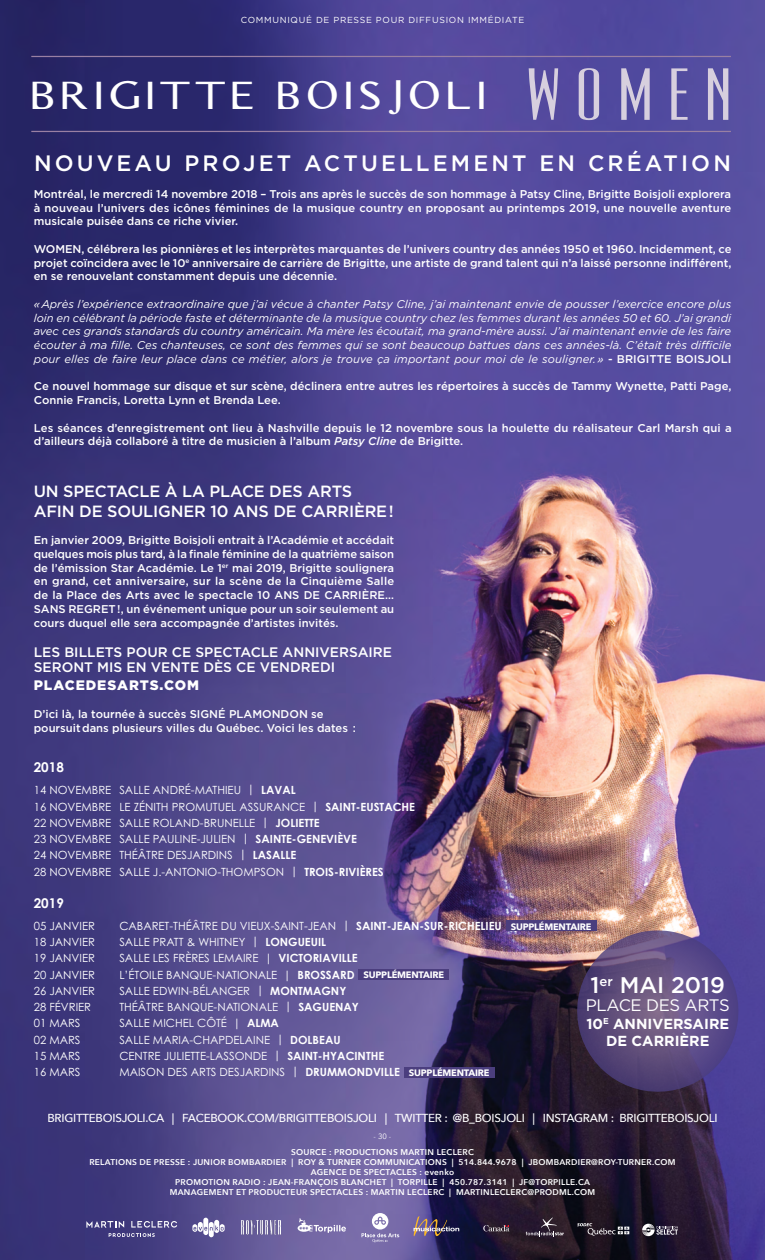
<style>
.page{position:relative;width:765px;height:1260px;background:#fff}
.page>*{position:absolute;margin:0;border:0;box-sizing:border-box;transform-origin:0 0}
.t1{font:80.75px "Ultra Condensed Sans Serif";letter-spacing:.15em;color:#d7cfde}
.t2{font:32px "Aristocrat";letter-spacing:.19em;color:#fff}
.t3{font:500 22.62px "Gotham";color:#fff}
.t4{font:500 22.25px "Gotham";letter-spacing:.14em;color:#fff}
.t5{font:16.62px "Gotham";letter-spacing:-.02em;color:#fff}
.t6{font:500 16.25px/20px "Gotham";letter-spacing:-.01em;color:#fff}
.t7{font:700 14.5px/17.8px "Gotham";color:#fff;text-align:center}
.t8{font:500 13.75px/15px "Gotham";color:#fff}
.t9{font:900 13.75px "Gotham";letter-spacing:.07em;color:#fff}
.t10{font:700 13.5px "Century Gothic";color:#fff}
.t11{font:500 11.62px "Avenir Next";letter-spacing:-.02em;color:#fff}
.t12{font:500 11.25px/13.8px "Gotham";color:#fff;text-align:justify}
.t13{font:11.25px/16.2px "Century Gothic Std";color:#fff}
.t14{font:italic 11.25px/13.8px "Gotham";letter-spacing:.01em;color:#fff;text-align:justify}
.t15{font:8.75px "Gotham";letter-spacing:.08em;color:#fff}
.t16{font:600 8.38px/10px "Avenir Next";letter-spacing:.03em;color:#fff;text-align:center}
.t17{font:7.75px "Avenir Next";color:#fff}
.s1{font-weight:500;font-style:normal}
.s2{font-style:italic}
.s3{font-family:"Century Gothic";font-weight:700}
.s4{font-family:"Avenir Next";font-weight:700;font-size:9.25px}
</style>
<div class="page">
<img style="left:0;top:0;width:765px;height:1260px">
<div style="left:506px;top:921px;width:90px;height:10px;background:#4b3e7e"></div>
<div style="left:359px;top:969px;width:90px;height:11px;background:#4b3e7e"></div>
<div style="left:404px;top:1067px;width:91px;height:10px;background:#4b3e7e"></div>
<svg style="left:86px;top:1221px;width:91px;height:16px"></svg>
<svg style="left:192px;top:1218px;width:33px;height:19px"></svg>
<svg style="left:577px;top:1223px;width:52px;height:13px"></svg>
<svg style="left:526px;top:1217px;width:38px;height:19px"></svg>
<img style="left:242px;top:1220px;width:38px;height:16px">
<svg style="left:298px;top:1218px;width:48px;height:15px"></svg>
<svg style="left:359px;top:1211px;width:41px;height:34px"></svg>
<svg style="left:483px;top:1225px;width:27px;height:6px"></svg>
<svg style="left:414px;top:1216px;width:45px;height:20px"></svg>
<svg style="left:642px;top:1224px;width:36px;height:12px"></svg>
<svg style="left:571px;top:924px;width:173px;height:174px;background:#5e4c7b"></svg>
<hr style="left:31px;top:131px;width:700px;height:1px;background:#9980a3">
<hr style="left:31px;top:56px;width:700px;height:1px;background:#9980a3">
<p class="t15" style="left:241px;top:15px;width:285px">COMMUNIQUÉ DE PRESSE POUR DIFFUSION IMMÉDIATE</p>
<h2 class="t2" style="left:31px;top:70px;width:456px">BRIGITTE BOISJOLI</h2>
<h1 class="t1" style="left:524px;top:44px;width:211px">WOMEN</h1>
<h3 class="t4" style="left:34px;top:151px;width:698px">NOUVEAU PROJET ACTUELLEMENT EN CRÉATION</h3>
<p class="t12" style="left:34px;top:187px;width:699px">Montréal, le mercredi 14 novembre 2018 – Trois ans après le succès de son hommage à Patsy Cline, Brigitte Boisjoli explorera à nouveau l’univers des icônes féminines de la musique country en proposant au printemps 2019, une nouvelle aventure musicale puisée dans ce riche vivier.</p>
<p class="t12" style="left:34px;top:242px;width:699px">WOMEN, célébrera les pionnières et les interprètes marquantes de l’univers country des années 1950 et 1960. Incidemment, ce projet coïncidera avec le 10<sup>e</sup> anniversaire de carrière de Brigitte, une artiste de grand talent qui n’a laissé personne indifférent, en se renouvelant constamment depuis une décennie.</p>
<p class="t14" style="left:34px;top:297px;width:699px">« Après l’expérience extraordinaire que j’ai vécue à chanter Patsy Cline, j’ai maintenant envie de pousser l’exercice encore plus loin en célébrant la période faste et déterminante de la musique country chez les femmes durant les années 50 et 60. J’ai grandi avec ces grands standards du country américain. Ma mère les écoutait, ma grand-mère aussi. J’ai maintenant envie de les faire écouter à ma fille. Ces chanteuses, ce sont des femmes qui se sont beaucoup battues dans ces années-là. C’était très difficile pour elles de faire leur place dans ce métier, alors je trouve ça important pour moi de le souligner. » <span class="s1">- BRIGITTE BOISJOLI</span></p>
<p class="t12" style="left:34px;top:379px;width:699px">Ce nouvel hommage sur disque et sur scène, déclinera entre autres les répertoires à succès de Tammy Wynette, Patti Page,<br>Connie Francis, Loretta Lynn et Brenda Lee.</p>
<p class="t12" style="left:34px;top:420px;width:699px">Les séances d’enregistrement ont lieu à Nashville depuis le 12 novembre sous la houlette du réalisateur Carl Marsh qui a d’ailleurs déjà collaboré à titre de musicien à l’album <span class="s2">Patsy Cline</span> de Brigitte.</p>
<h3 class="t6" style="left:34px;top:481px;width:362px">UN SPECTACLE À LA PLACE DES ARTS<br>AFIN DE SOULIGNER 10 ANS DE CARRIÈRE!</h3>
<p class="t12" style="left:34px;top:533px;width:362px">En janvier 2009, Brigitte Boisjoli entrait à l’Académie et accédait quelques mois plus tard, à la finale féminine de la quatrième saison de l’émission Star Académie. Le 1<sup>er</sup> mai 2019, Brigitte soulignera en grand, cet anniversaire, sur la scène de la Cinquième Salle de la Place des Arts avec le spectacle 10 ANS DE CARRIÈRE… SANS REGRET!, un événement unique pour un soir seulement au cours duquel elle sera accompagnée d’artistes invités.</p>
<p class="t8" style="left:34px;top:644px;width:360px">LES BILLETS POUR CE SPECTACLE ANNIVERSAIRE<br>SERONT MIS EN VENTE DÈS CE VENDREDI</p>
<p class="t9" style="left:34px;top:678px;width:167px">PLACEDESARTS.COM</p>
<p class="t12" style="left:34px;top:707px;width:324px">D’ici là, la tournée à succès SIGNÉ PLAMONDON se poursuitdans plusieurs villes du Québec. Voici les dates :</p>
<p class="t10" style="left:34px;top:757px;width:32px">2018</p>
<p class="t13" style="left:34px;top:782px;width:383px">14 NOVEMBRE SALLE ANDRÉ-MATHIEU | <span class="s3">LAVAL<br></span>16 NOVEMBRE LE ZÉNITH PROMUTUEL ASSURANCE | <span class="s3">SAINT-EUSTACHE </span>22 NOVEMBRE SALLE ROLAND-BRUNELLE | <span class="s3">JOLIETTE<br></span>23 NOVEMBRE SALLE PAULINE-JULIEN | <span class="s3">SAINTE-GENEVIÈVE<br></span>24 NOVEMBRE THÉÂTRE DESJARDINS | <span class="s3">LASALLE<br></span>28 NOVEMBRE SALLE J.-ANTONIO-THOMPSON | <span class="s3">TROIS-RIVIÈRES</span></p>
<p class="t10" style="left:34px;top:893px;width:32px">2019</p>
<p class="t13" style="left:34px;top:918px;width:63px">05 JANVIER</p>
<p class="t13" style="left:119px;top:918px;width:474px">CABARET-THÉÂTRE DU VIEUX-SAINT-JEAN | <span class="s3">SAINT-JEAN-SUR-RICHELIEU</span> <span class="s4">SUPPLÉMENTAIRE</span></p>
<p class="t13" style="left:34px;top:934px;width:63px">18 JANVIER</p>
<p class="t13" style="left:119px;top:934px;width:208px">SALLE PRATT &amp; WHITNEY | <span class="s3">LONGUEUIL</span></p>
<p class="t13" style="left:34px;top:950px;width:63px">19 JANVIER</p>
<p class="t13" style="left:119px;top:950px;width:240px">SALLE LES FRÈRES LEMAIRE | <span class="s3">VICTORIAVILLE</span></p>
<p class="t13" style="left:34px;top:966px;width:63px">20 JANVIER</p>
<p class="t13" style="left:119px;top:966px;width:326px">L’ÉTOILE BANQUE-NATIONALE | <span class="s3">BROSSARD</span> <span class="s4">SUPPLÉMENTAIRE</span></p>
<p class="t13" style="left:34px;top:983px;width:63px">26 JANVIER</p>
<p class="t13" style="left:119px;top:983px;width:228px">SALLE EDWIN-BÉLANGER | <span class="s3">MONTMAGNY</span></p>
<p class="t13" style="left:34px;top:999px;width:59px">28 FÉVRIER</p>
<p class="t13" style="left:119px;top:999px;width:241px">THÉÂTRE BANQUE-NATIONALE | <span class="s3">SAGUENAY</span></p>
<p class="t13" style="left:34px;top:1015px;width:48px">01 MARS</p>
<p class="t13" style="left:119px;top:1015px;width:161px">SALLE MICHEL CÔTÉ | <span class="s3">ALMA</span></p>
<p class="t13" style="left:34px;top:1031px;width:48px">02 MARS</p>
<p class="t13" style="left:119px;top:1031px;width:223px">SALLE MARIA-CHAPDELAINE | <span class="s3">DOLBEAU</span></p>
<p class="t13" style="left:34px;top:1048px;width:48px">15 MARS</p>
<p class="t13" style="left:119px;top:1048px;width:266px">CENTRE JULIETTE-LASSONDE | <span class="s3">SAINT-HYACINTHE</span></p>
<p class="t13" style="left:34px;top:1064px;width:48px">16 MARS</p>
<p class="t13" style="left:119px;top:1064px;width:372px">MAISON DES ARTS DESJARDINS | <span class="s3">DRUMMONDVILLE</span> <span class="s4">SUPPLÉMENTAIRE</span></p>
<h3 class="t3" style="left:591px;top:972px;width:136px">1<sup>er</sup> MAI 2019</h3>
<h3 class="t5" style="left:586px;top:996px;width:146px">PLACE DES ARTS</h3>
<p class="t7" style="left:586px;top:1014px;width:144px">10<sup>E</sup> ANNIVERSAIRE<br>DE CARRIÈRE</p>
<p class="t11" style="left:47px;top:1108px;width:672px">BRIGITTEBOISJOLI.CA | FACEBOOK.COM/BRIGITTEBOISJOLI | TWITTER : @B_BOISJOLI | INSTAGRAM : BRIGITTEBOISJOLI</p>
<p class="t17" style="left:374px;top:1130px;width:19px">- 30 -</p>
<p class="t16" style="left:89px;top:1147px;width:588px">SOURCE : PRODUCTIONS MARTIN LECLERC<br>RELATIONS DE PRESSE : JUNIOR BOMBARDIER | ROY &amp; TURNER COMMUNICATIONS | 514.844.9678 | JBOMBARDIER@ROY-TURNER.COM AGENCE DE SPECTACLES : evenko<br>PROMOTION RADIO : JEAN-FRANÇOIS BLANCHET | TORPILLE | 450.787.3141 | JF@TORPILLE.CA<br>MANAGEMENT ET PRODUCTEUR SPECTACLES : MARTIN LECLERC | MARTINLECLERC@PRODML.COM</p>
</div>
